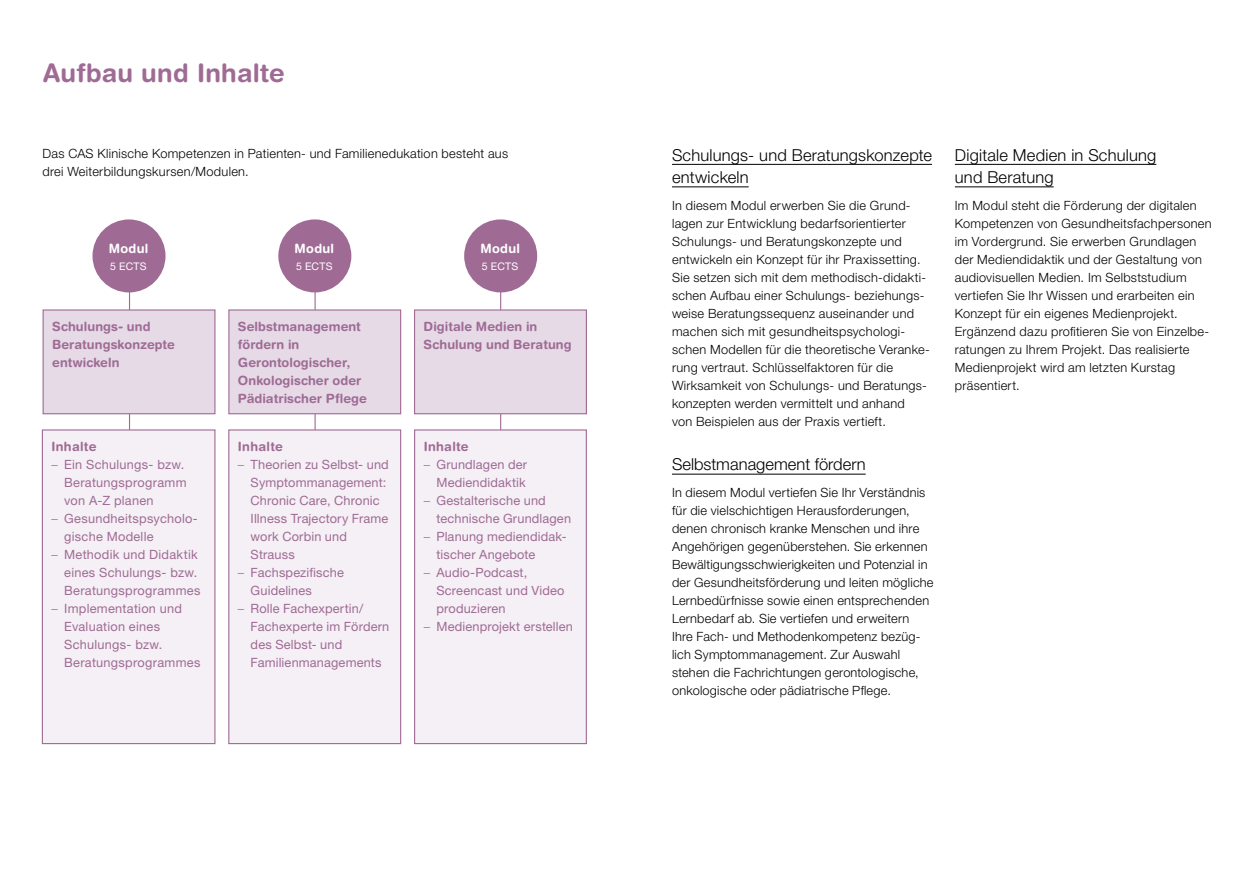
<style>
.page{position:relative;width:1259px;height:893px;background:#fff}
.page>*{position:absolute;margin:0;border:0;box-sizing:border-box;transform-origin:0 0}
.t1{font:700 25.5px "Helvetica Rounded LT Std";letter-spacing:.01em;color:#9f6b95}
.t2{font:300 16.5px/22.5px "Helvetica Neue LT Std";letter-spacing:.01em;color:#000}
.t3{font:300 12.75px/18px "Helvetica Neue LT Std";letter-spacing:.02em;color:#000}
.t4{font:12.75px/18px "Helvetica Neue LT Std";letter-spacing:.015em;color:#9f6b95}
.t5{font:700 12.75px/18px "Helvetica Rounded LT Std";letter-spacing:.005em;color:#9f6b95}
.t6{font:700 12.75px "Helvetica Rounded LT Std";letter-spacing:.03em;color:#fff}
.t7{font:10.5px "Helvetica Neue LT Std";letter-spacing:.02em;color:#fff}
.s1{font-weight:300}
</style>
<div class="page">
<hr style="left:129px;top:261px;width:1px;height:383px;background:#9f6b95">
<hr style="left:314px;top:261px;width:2px;height:446px;background:#9f6b95">
<hr style="left:500px;top:261px;width:1px;height:390px;background:#9f6b95">
<div style="left:42px;top:430px;width:173px;height:314px;background:#f5f0f5"></div>
<div style="left:42px;top:429px;width:173px;height:315px;border:1px solid #9f6b95"></div>
<div style="left:229px;top:430px;width:172px;height:314px;background:#f5f0f5"></div>
<div style="left:228px;top:429px;width:173px;height:315px;border:1px solid #9f6b95"></div>
<div style="left:43px;top:310px;width:172px;height:104px;background:#e5dae6"></div>
<div style="left:43px;top:309px;width:172px;height:105px;border:1px solid #9f6b95"></div>
<div style="left:229px;top:310px;width:172px;height:104px;background:#e5dae6"></div>
<div style="left:228px;top:309px;width:173px;height:105px;border:1px solid #9f6b95"></div>
<div style="left:414px;top:310px;width:172px;height:104px;background:#e5dae6"></div>
<div style="left:414px;top:309px;width:173px;height:105px;border:1px solid #9f6b95"></div>
<div style="left:464px;top:219px;width:73px;height:73px;background:#9f6b95;border-radius:50%"></div>
<div style="left:278px;top:219px;width:73px;height:73px;background:#9f6b95;border-radius:50%"></div>
<div style="left:92px;top:219px;width:73px;height:73px;background:#9f6b95;border-radius:50%"></div>
<hr style="left:672px;top:164px;width:260px;height:1px;background:#000">
<hr style="left:672px;top:187px;width:76px;height:1px;background:#000">
<hr style="left:672px;top:474px;width:193px;height:1px;background:#000">
<hr style="left:955px;top:164px;width:201px;height:1px;background:#000">
<hr style="left:955px;top:187px;width:98px;height:1px;background:#000">
<div style="left:414px;top:430px;width:172px;height:314px;background:#f5f0f5"></div>
<div style="left:414px;top:429px;width:173px;height:315px;border:1px solid #9f6b95"></div>
<h1 class="t1" style="left:43px;top:58px;width:243px">Aufbau und Inhalte</h1>
<p class="t3" style="left:43px;top:144px;width:467px">Das CAS Klinische Kompetenzen in Patienten- und Familienedukation besteht aus drei Weiterbildungskursen/Modulen.</p>
<p class="t6" style="left:109px;top:241px;width:41px">Modul</p>
<p class="t7" style="left:110px;top:260px;width:38px">5 ECTS</p>
<p class="t6" style="left:294px;top:241px;width:41px">Modul</p>
<p class="t7" style="left:296px;top:260px;width:38px">5 ECTS</p>
<p class="t6" style="left:480px;top:241px;width:41px">Modul</p>
<p class="t7" style="left:482px;top:260px;width:38px">5 ECTS</p>
<p class="t5" style="left:52px;top:317px;width:124px">Schulungs- und<br>Beratungskonzepte entwickeln</p>
<p class="t5" style="left:238px;top:317px;width:130px">Selbstmanagement fördern in<br>Gerontologischer,<br>Onkologischer oder<br>Pädiatrischer Pflege</p>
<p class="t5" style="left:423px;top:317px;width:149px">Digitale Medien in<br>Schulung und Beratung</p>
<p class="t5" style="left:51px;top:437px;width:47px">Inhalte</p>
<p class="t4" style="left:64px;top:455px;width:124px;text-indent:-13px"><span class="s1">–</span> Ein Schulungs- bzw.<br>Beratungsprogramm von A-Z planen</p>
<p class="t4" style="left:64px;top:509px;width:135px;text-indent:-13px"><span class="s1">–</span> Gesundheitspsycholo&shy;gische Modelle</p>
<p class="t4" style="left:64px;top:545px;width:138px;text-indent:-13px"><span class="s1">–</span> Methodik und Didaktik eines Schulungs- bzw.<br>Beratungsprogrammes</p>
<p class="t4" style="left:64px;top:599px;width:138px;text-indent:-13px"><span class="s1">–</span> Implementation und<br>Evaluation eines<br>Schulungs- bzw.<br>Beratungsprogrammes</p>
<p class="t5" style="left:238px;top:437px;width:47px">Inhalte</p>
<p class="t4" style="left:251px;top:455px;width:140px;text-indent:-13px"><span class="s1">–</span> Theorien zu Selbst- und<br>Symptommanagement:<br>Chronic Care, Chronic<br>Illness Trajectory Frame work Corbin und<br>Strauss</p>
<p class="t4" style="left:251px;top:563px;width:95px;text-indent:-13px"><span class="s1">–</span> Fachspezifische<br>Guidelines</p>
<p class="t4" style="left:251px;top:599px;width:140px;text-indent:-13px"><span class="s1">–</span> Rolle Fachexpertin/<br>Fachexperte im Fördern des Selbst- und<br>Familienmanagements</p>
<p class="t5" style="left:424px;top:437px;width:47px">Inhalte</p>
<p class="t4" style="left:424px;top:455px;width:105px;text-align:right"><span class="s1">–</span> Grundlagen der<br>Mediendidaktik</p>
<p class="t4" style="left:436px;top:491px;width:136px;text-indent:-13px"><span class="s1">–</span> Gestalterische und technische Grundlagen</p>
<p class="t4" style="left:436px;top:527px;width:132px;text-indent:-13px"><span class="s1">–</span> Planung mediendidak&shy;tischer Angebote</p>
<p class="t4" style="left:436px;top:563px;width:130px;text-indent:-13px"><span class="s1">–</span> Audio-Podcast,<br>Screencast und Video produzieren</p>
<p class="t4" style="left:424px;top:617px;width:151px"><span class="s1">–</span> Medienprojekt erstellen</p>
<p class="t2" style="left:672px;top:143px;width:261px">Schulungs- und Beratungskonzepte entwickeln</p>
<p class="t3" style="left:672px;top:196px;width:259px">In diesem Modul erwerben Sie die Grund&shy;lagen zur Entwicklung bedarfsorientierter Schulungs- und Beratungskonzepte und entwickeln ein Konzept für ihr Praxissetting.<br>Sie setzen sich mit dem methodisch-didakti&shy;schen Aufbau einer Schulungs- beziehungs&shy;weise Beratungssequenz auseinander und machen sich mit gesundheitspsychologi&shy;schen Modellen für die theoretische Veranke&shy;rung vertraut. Schlüsselfaktoren für die Wirksamkeit von Schulungs- und Beratungs&shy;konzepten werden vermittelt und anhand<br>von Beispielen aus der Praxis vertieft.</p>
<p class="t2" style="left:672px;top:453px;width:195px">Selbstmanagement fördern</p>
<p class="t3" style="left:672px;top:483px;width:263px">In diesem Modul vertiefen Sie Ihr Verständnis für die vielschichtigen Herausforderungen, denen chronisch kranke Menschen und ihre Angehörigen gegenüberstehen. Sie erkennen Bewältigungsschwierigkeiten und Potenzial in der Gesundheitsförderung und leiten mögliche Lernbedürfnisse sowie einen entsprechenden Lernbedarf ab. Sie vertiefen und erweitern<br>Ihre Fach- und Methodenkompetenz bezüg&shy;lich Symptommanagement. Zur Auswahl stehen die Fachrichtungen gerontologische, onkologische oder pädiatrische Pflege.</p>
<p class="t2" style="left:955px;top:143px;width:203px">Digitale Medien in Schulung und Beratung</p>
<p class="t3" style="left:955px;top:196px;width:258px">Im Modul steht die Förderung der digitalen Kompetenzen von Gesundheitsfachpersonen im Vordergrund. Sie erwerben Grundlagen der Mediendidaktik und der Gestaltung von audiovisuellen Medien. Im Selbststudium vertiefen Sie Ihr Wissen und erarbeiten ein Konzept für ein eigenes Medienprojekt.<br>Ergänzend dazu profitieren Sie von Einzelbe&shy;ratungen zu Ihrem Projekt. Das realisierte Medienprojekt wird am letzten Kurstag präsentiert.</p>
</div>
